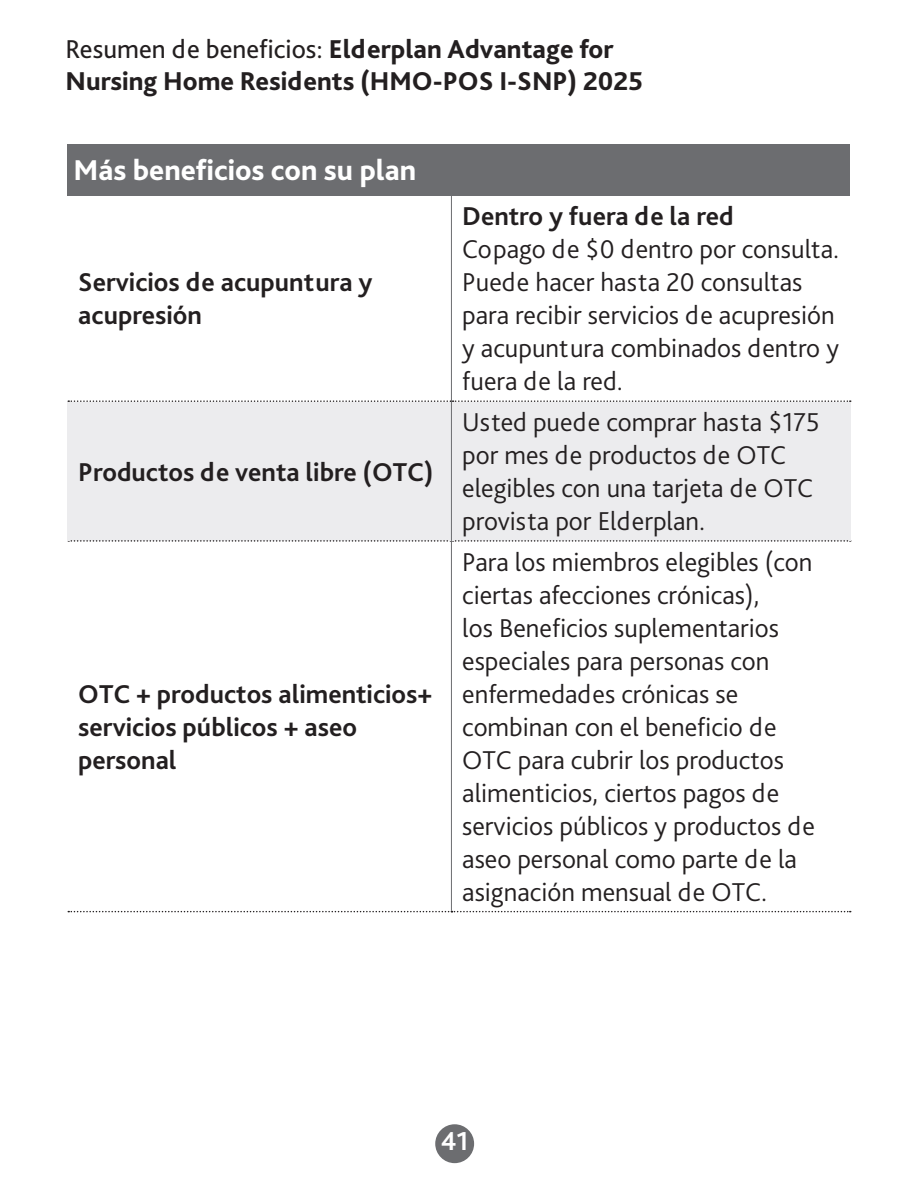
<style>
.page{position:relative;width:918px;height:1188px;background:#fff}
.page>*{position:absolute;margin:0;border:0;box-sizing:border-box;transform-origin:0 0}
.t1{font:800 30px "Bliss Pro";color:#fff}
.t2{font:300 27px/33px "Bliss Pro";color:#231f20}
.t3{font:700 27px/33px "Bliss Pro";color:#231f20}
.t4{font:800 27px/32.4px "Bliss Pro";color:#231f20}
.t5{font:700 27px "Bliss Pro";color:#fff}
.s1{font-weight:400}
.s2{font-weight:700}
</style>
<div class="page">
<div style="left:435px;top:1124px;width:39px;height:39px;background:#6c6d70;border-radius:50%"></div>
<svg style="left:68px;top:911px;width:783px;height:1px"></svg>
<div style="left:68px;top:144px;width:782px;height:51px;background:#6c6d70"></div>
<div style="left:68px;top:401px;width:383px;height:140px;background:#ececee"></div>
<div style="left:451px;top:401px;width:399px;height:140px;background:#ececee"></div>
<svg style="left:68px;top:400px;width:783px;height:2px"></svg>
<hr style="left:451px;top:195px;width:1px;height:206px;background:#6c6d70">
<hr style="left:451px;top:401px;width:1px;height:140px;background:#6c6d70">
<hr style="left:451px;top:541px;width:1px;height:370px;background:#6c6d70">
<svg style="left:68px;top:540px;width:783px;height:2px"></svg>
<p class="t4" style="left:66px;top:32px;width:579px"><span class="s1">Resumen de beneficios:</span> Elderplan Advantage for<br>Nursing Home Residents (HMO‑POS I‑SNP) 2025</p>
<p class="t1" style="left:74px;top:152px;width:344px">Más beneficios con su plan</p>
<p class="t3" style="left:78px;top:265px;width:296px">Servicios de acupuntura y acupresión</p>
<p class="t3" style="left:78px;top:454px;width:357px">Productos de venta libre (OTC)</p>
<p class="t3" style="left:78px;top:677px;width:356px">OTC + productos alimenticios+ servicios públicos + aseo personal</p>
<p class="t2" style="left:462px;top:199px;width:378px"><span class="s2">Dentro y fuera de la red<br></span>Copago de $0 dentro por consulta.<br>Puede hacer hasta 20 consultas para recibir servicios de acupresión y acupuntura combinados dentro y fuera de la red.</p>
<p class="t2" style="left:462px;top:405px;width:359px">Usted puede comprar hasta $175 por mes de productos de OTC elegibles con una tarjeta de OTC provista por Elderplan.</p>
<p class="t2" style="left:462px;top:545px;width:354px">Para los miembros elegibles (con ciertas afecciones crónicas),<br>los Beneficios suplementarios especiales para personas con enfermedades crónicas se combinan con el beneficio de<br>OTC para cubrir los productos alimenticios, ciertos pagos de servicios públicos y productos de aseo personal como parte de la asignación mensual de OTC.</p>
<p class="t5" style="left:441px;top:1125px;width:29px">41</p>
</div>
